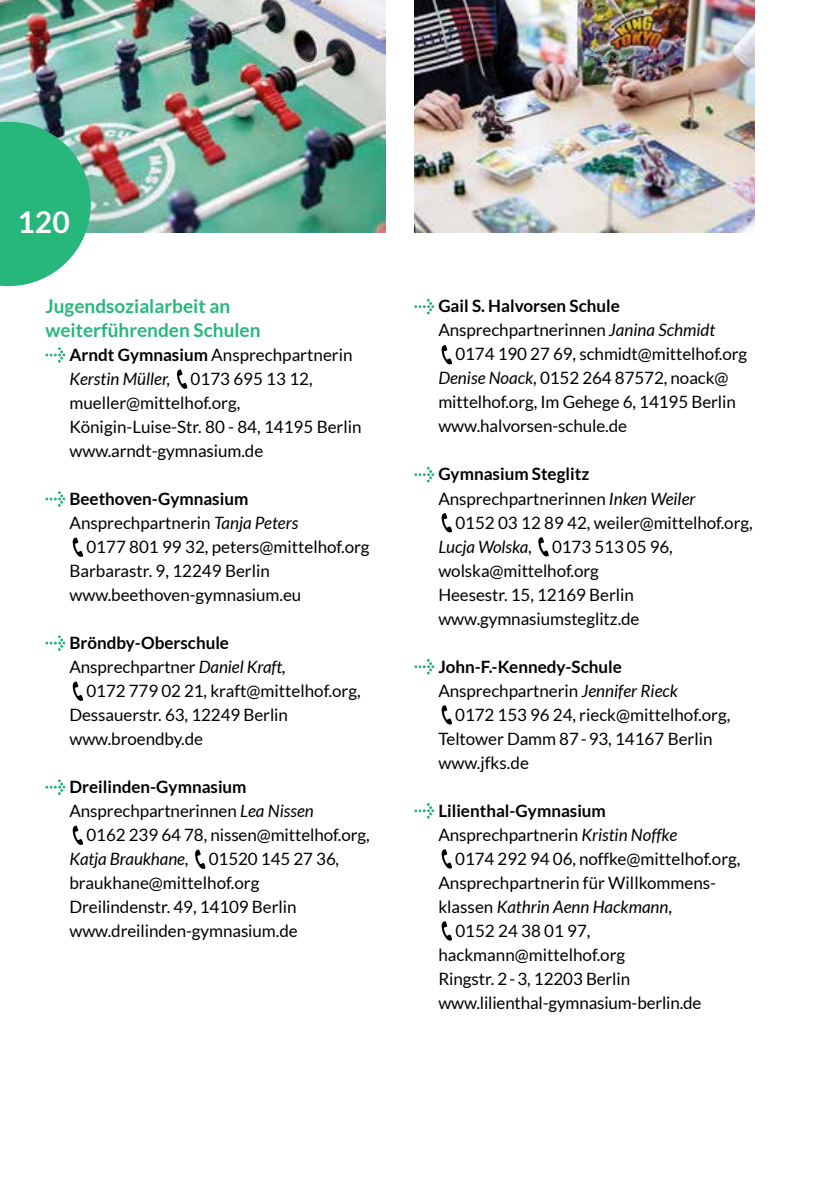
<style>
.page{position:relative;width:840px;height:1191px;background:#fff}
.page>*{position:absolute;margin:0;border:0;box-sizing:border-box;transform-origin:0 0}
.t1{font:700 30px "Lato";color:#fff}
.t2{font:700 19px/24px "Lato";color:#27b67c}
.t3{font:17px/24px "Lato";letter-spacing:-.005em;color:#000}
.t4{font:700 17px "Lato";color:#000}
.t5{font:italic 17px "Lato";color:#000}
.s1{font-weight:700}
.s2{font-style:italic}
.s3{font-style:normal}
</style>
<div class="page">
<img style="left:0;top:0;width:386px;height:233px">
<img style="left:414px;top:0;width:340px;height:233px">
<svg style="left:0;top:122px;width:91px;height:164px;background:#4bbb8d"></svg>
<div style="left:13px;top:208px;width:62px;height:34px;background:#27b67c"></div>
<svg style="left:45px;top:347px;width:20px;height:16px"></svg>
<svg style="left:176px;top:369px;width:11px;height:20px"></svg>
<svg style="left:45px;top:491px;width:20px;height:16px"></svg>
<svg style="left:72px;top:537px;width:11px;height:20px"></svg>
<svg style="left:45px;top:635px;width:20px;height:16px"></svg>
<svg style="left:72px;top:681px;width:11px;height:20px"></svg>
<svg style="left:45px;top:779px;width:20px;height:16px"></svg>
<svg style="left:72px;top:825px;width:11px;height:20px"></svg>
<svg style="left:195px;top:849px;width:10px;height:20px"></svg>
<svg style="left:414px;top:299px;width:20px;height:15px"></svg>
<svg style="left:441px;top:345px;width:11px;height:19px"></svg>
<svg style="left:414px;top:467px;width:20px;height:15px"></svg>
<svg style="left:441px;top:513px;width:11px;height:19px"></svg>
<svg style="left:538px;top:537px;width:10px;height:19px"></svg>
<svg style="left:414px;top:659px;width:20px;height:15px"></svg>
<svg style="left:441px;top:705px;width:11px;height:19px"></svg>
<svg style="left:414px;top:803px;width:20px;height:15px"></svg>
<svg style="left:441px;top:849px;width:11px;height:19px"></svg>
<svg style="left:441px;top:921px;width:11px;height:19px"></svg>
<h1 class="t1" style="left:18px;top:205px;width:54px">120</h1>
<p class="t2" style="left:45px;top:294px;width:216px">Jugendsozialarbeit an weiterführenden Schulen</p>
<p class="t3" style="left:69px;top:342px;width:293px"><span class="s1">Arndt Gymnasium</span> Ansprechpartnerin<br><span class="s2">Kerstin Müller,</span> 0173 695 13 12, mueller@mittelhof.org,<br>Königin-Luise-Str. 80 - 84, 14195 Berlin www.arndt-gymnasium.de</p>
<p class="t4" style="left:69px;top:489px;width:180px">Beethoven-Gymnasium</p>
<p class="t3" style="left:69px;top:510px;width:230px">Ansprechpartnerin <span class="s2">Tanja Peters</span></p>
<p class="t3" style="left:86px;top:534px;width:284px">0177 801 99 32, peters@mittelhof.org</p>
<p class="t3" style="left:69px;top:558px;width:202px">Barbarastr. 9, 12249 Berlin</p>
<p class="t3" style="left:69px;top:582px;width:233px">www.beethoven-gymnasium.eu</p>
<p class="t4" style="left:69px;top:633px;width:161px">Bröndby-Oberschule</p>
<p class="t3" style="left:69px;top:654px;width:218px">Ansprechpartner <span class="s2">Daniel Kraft,</span></p>
<p class="t3" style="left:86px;top:678px;width:275px">0172 779 02 21<span class="s2">,</span> kraft@mittelhof.org,</p>
<p class="t3" style="left:69px;top:702px;width:220px">Dessauerstr. 63, 12249 Berlin</p>
<p class="t3" style="left:69px;top:726px;width:135px">www.broendby.de</p>
<p class="t4" style="left:69px;top:777px;width:178px">Dreilinden-Gymnasium</p>
<p class="t3" style="left:69px;top:798px;width:246px">Ansprechpartnerinnen <span class="s2">Lea Nissen</span></p>
<p class="t3" style="left:86px;top:822px;width:284px">0162 239 64 78, nissen@mittelhof.org,</p>
<p class="t5" style="left:69px;top:849px;width:271px">Katja Braukhane, <span class="s3">01520 145 27 36</span>,</p>
<p class="t3" style="left:69px;top:870px;width:191px">braukhane@mittelhof.org</p>
<p class="t3" style="left:69px;top:894px;width:228px">Dreilindenstr. 49, 14109 Berlin</p>
<p class="t3" style="left:69px;top:918px;width:230px">www.dreilinden-gymnasium.de</p>
<p class="t4" style="left:438px;top:296px;width:183px">Gail S. Halvorsen Schule</p>
<p class="t3" style="left:438px;top:318px;width:278px">Ansprechpartnerinnen <span class="s2">Janina Schmidt</span></p>
<p class="t3" style="left:455px;top:342px;width:293px">0174 190 27 69, schmidt@mittelhof.org</p>
<p class="t3" style="left:438px;top:366px;width:291px"><span class="s2">Denise Noack</span>, 0152 264 87572, noack@</p>
<p class="t3" style="left:438px;top:390px;width:299px">mittelhof.org, Im Gehege 6, 14195 Berlin</p>
<p class="t3" style="left:438px;top:414px;width:190px">www.halvorsen-schule.de</p>
<p class="t4" style="left:438px;top:464px;width:152px">Gymnasium Steglitz</p>
<p class="t3" style="left:438px;top:486px;width:258px">Ansprechpartnerinnen <span class="s2">Inken Weiler</span></p>
<p class="t3" style="left:455px;top:510px;width:298px">0152 03 12 89 42, weiler@mittelhof.org,</p>
<p class="t3" style="left:438px;top:534px;width:236px"><span class="s2">Lucja Wolska</span>, 0173 513 05 96,</p>
<p class="t3" style="left:438px;top:558px;width:162px">wolska@mittelhof.org</p>
<p class="t3" style="left:438px;top:582px;width:197px">Heesestr. 15, 12169 Berlin</p>
<p class="t3" style="left:438px;top:606px;width:202px">www.gymnasiumsteglitz.de</p>
<p class="t4" style="left:438px;top:656px;width:185px">John-F.-Kennedy-Schule</p>
<p class="t3" style="left:438px;top:678px;width:241px">Ansprechpartnerin <span class="s2">Jennifer Rieck</span></p>
<p class="t3" style="left:455px;top:702px;width:276px">0172 153 96 24, rieck@mittelhof.org,</p>
<p class="t3" style="left:438px;top:726px;width:275px">Teltower Damm 87-93, 14167 Berlin</p>
<p class="t3" style="left:438px;top:750px;width:92px">www.jfks.de</p>
<p class="t4" style="left:438px;top:800px;width:169px">Lilienthal-Gymnasium</p>
<p class="t3" style="left:438px;top:822px;width:240px">Ansprechpartnerin <span class="s2">Kristin Noffke</span></p>
<p class="t3" style="left:455px;top:846px;width:286px">0174 292 94 06, noffke@mittelhof.org,</p>
<p class="t3" style="left:438px;top:870px;width:279px">Ansprechpartnerin für Willkommens-</p>
<p class="t5" style="left:438px;top:897px;width:235px"><span class="s3">klassen</span> Kathrin Aenn Hackmann<span class="s3">,</span></p>
<p class="t3" style="left:455px;top:918px;width:137px">0152 24 38 01 97,</p>
<p class="t3" style="left:438px;top:942px;width:188px">hackmann@mittelhof.org</p>
<p class="t3" style="left:438px;top:966px;width:193px">Ringstr. 2-3, 12203 Berlin</p>
<p class="t3" style="left:438px;top:990px;width:264px">www.lilienthal-gymnasium-berlin.de</p>
</div>
